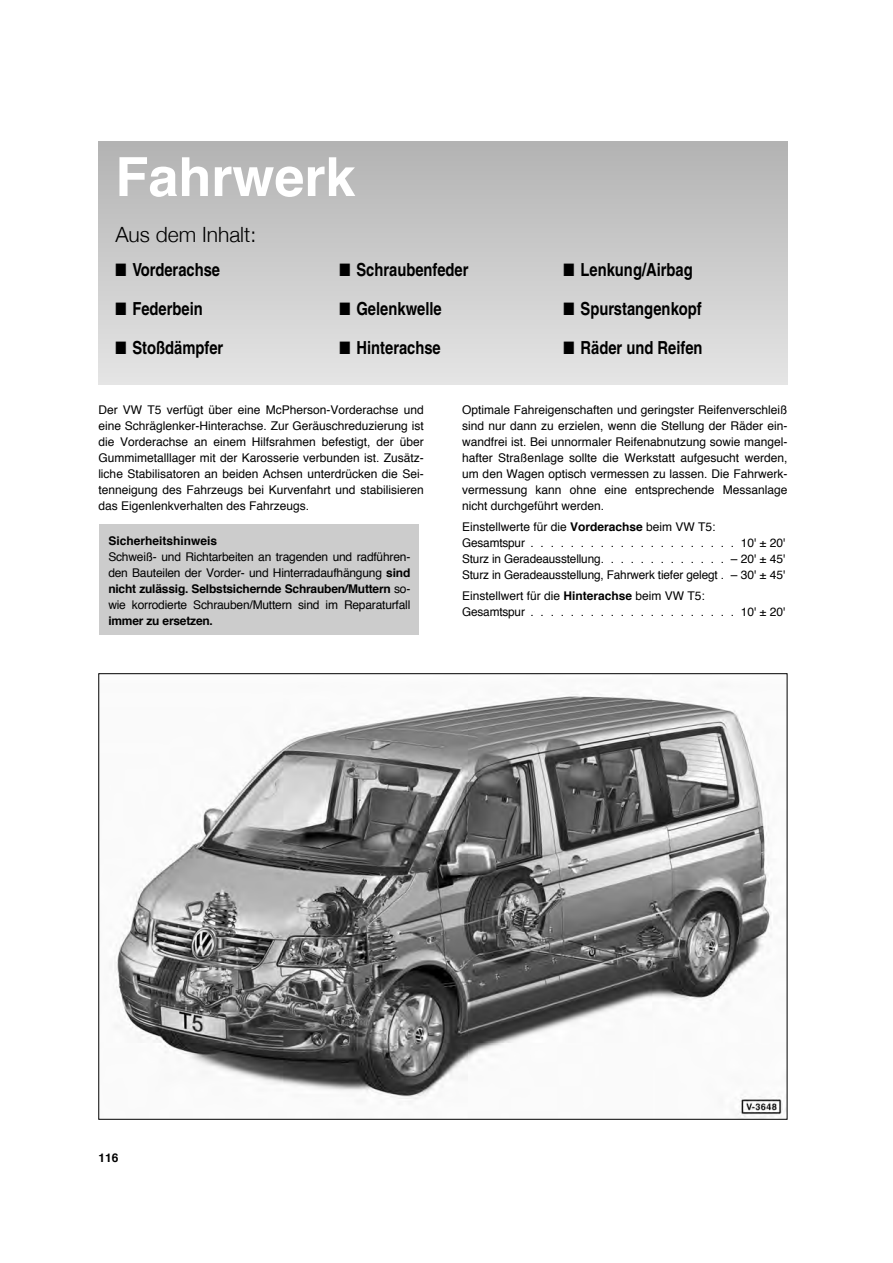
<style>
.page{position:relative;width:893px;height:1263px;background:#fff}
.page>*{position:absolute;margin:0;border:0;box-sizing:border-box;transform-origin:0 0}
.t1{font:700 54px "Helvetica";color:#fff}
.t2{font:300 21px "Helvetica Neue";color:#000}
.t3{font:700 condensed 18px "Helvetica";color:#000}
.t4{font:12px/15.9px "Helvetica";color:#000;text-align:justify}
.t5{font:700 12px "Helvetica";color:#000}
.s1{font-weight:700}
</style>
<div class="page">
<div style="left:98px;top:142px;width:689px;height:242px;background:linear-gradient(to bottom,#b3b3b3,#e5e5e5)"></div>
<img style="left:114px;top:694px;width:669px;height:424px">
<div style="left:100px;top:524px;width:319px;height:110px;background:#ccc"></div>
<h1 class="t1" style="left:115px;top:154px;width:242px">Fahrwerk</h1>
<h2 class="t2" style="left:115px;top:222px;width:142px">Aus dem Inhalt:</h2>
<h3 class="t3" style="left:115px;top:263px;width:106px">■ Vorderachse</h3>
<h3 class="t3" style="left:115px;top:302px;width:89px">■ Federbein</h3>
<h3 class="t3" style="left:115px;top:341px;width:109px">■ Stoßdämpfer</h3>
<h3 class="t3" style="left:339px;top:263px;width:131px">■ Schraubenfeder</h3>
<h3 class="t3" style="left:339px;top:302px;width:104px">■ Gelenkwelle</h3>
<h3 class="t3" style="left:339px;top:341px;width:103px">■ Hinterachse</h3>
<h3 class="t3" style="left:563px;top:263px;width:131px">■ Lenkung/Airbag</h3>
<h3 class="t3" style="left:563px;top:302px;width:140px">■ Spurstangenkopf</h3>
<h3 class="t3" style="left:563px;top:341px;width:141px">■ Räder und Reifen</h3>
<p class="t4" style="left:98px;top:403px;width:327px">Der VW T5 verfügt über eine McPherson-Vorderachse und eine Schräglenker-Hinterachse. Zur Geräuschreduzierung ist die Vorderachse an einem Hilfsrahmen befestigt, der über Gummimetalllager mit der Karosserie verbunden ist. Zusätz&shy;liche Stabilisatoren an beiden Achsen unterdrücken die Sei&shy;tenneigung des Fahrzeugs bei Kurvenfahrt und stabilisieren das Eigenlenkverhalten des Fahrzeugs.</p>
<p class="t5" style="left:108px;top:536px;width:110px">Sicherheitshinweis</p>
<p class="t4" style="left:108px;top:550px;width:303px">Schweiß- und Richtarbeiten an tragenden und radführen&shy;den Bauteilen der Vorder- und Hinterradaufhängung <span class="s1">sind nicht zulässig. Selbstsichernde Schrauben/Muttern</span> so&shy;wie korrodierte Schrauben/Muttern sind im Reparaturfall</p>
<p class="t5" style="left:108px;top:616px;width:106px">immer zu ersetzen.</p>
<p class="t4" style="left:462px;top:403px;width:327px">Optimale Fahreigenschaften und geringster Reifenverschleiß sind nur dann zu erzielen, wenn die Stellung der Räder ein&shy;wandfrei ist. Bei unnormaler Reifenabnutzung sowie mangel&shy;hafter Straßenlage sollte die Werkstatt aufgesucht werden, um den Wagen optisch vermessen zu lassen. Die Fahrwerk&shy;vermessung kann ohne eine entsprechende Messanlage nicht durchgeführt werden.</p>
<p class="t4" style="left:462px;top:520px;width:325px;text-align:left">Einstellwerte für die <span class="s1">Vorderachse</span> beim VW T5:<br>Gesamtspur . . . . . . . . . . . . . . . . . . . . . 10' ± 20' Sturz in Geradeausstellung. . . . . . . . . . . . . – 20' ± 45' Sturz in Geradeausstellung, Fahrwerk tiefer gelegt . – 30' ± 45'</p>
<p class="t4" style="left:462px;top:589px;width:325px">Einstellwert für die <span class="s1">Hinterachse</span> beim VW T5:<br>Gesamtspur . . . . . . . . . . . . . . . . . . . . . 10' ± 20'</p>
<p class="t5" style="left:98px;top:1153px;width:22px">116</p>
</div>
